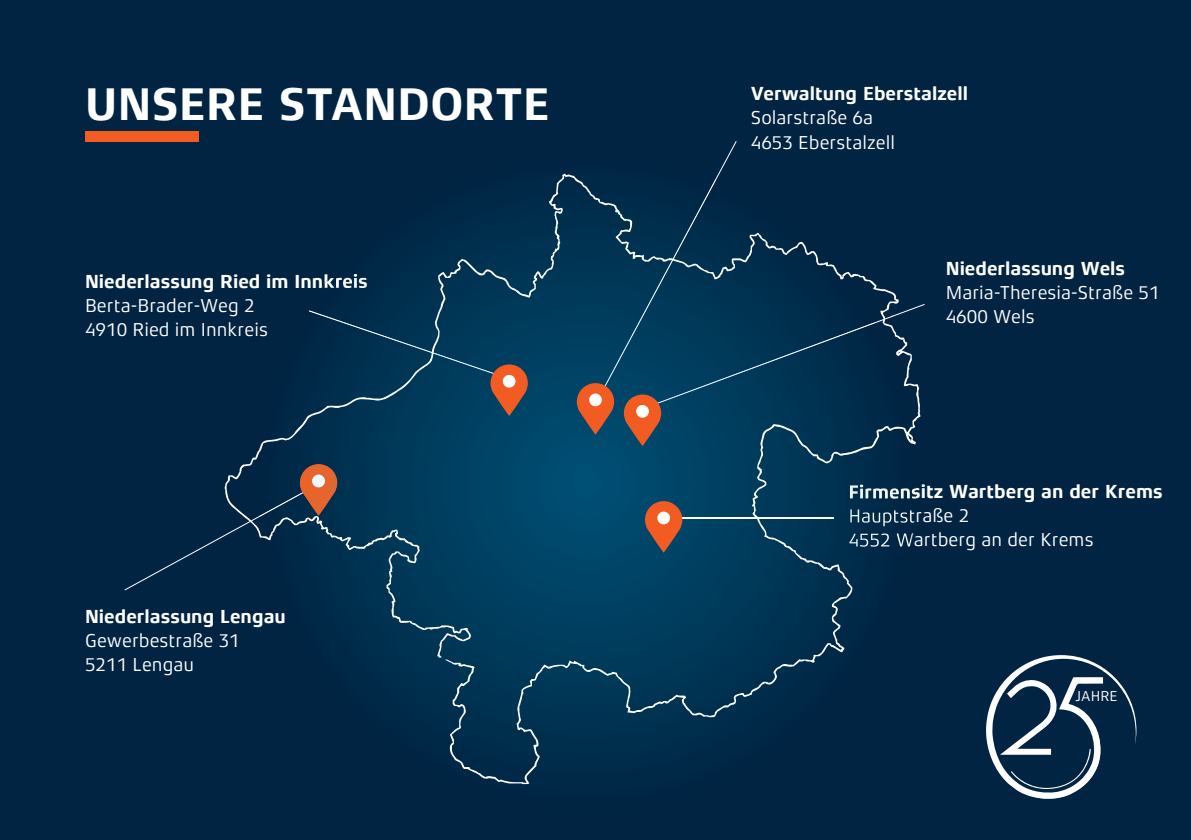
<style>
.page{position:relative;width:1191px;height:840px;background:#fff}
.page>*{position:absolute;margin:0;border:0;box-sizing:border-box;transform-origin:0 0}
.t1{font:700 46px "Xenois Sans";letter-spacing:.01em;color:#fff}
.t2{font:19px/24px "Xenois Sans";color:#fff}
.t3{font:700 19px "Xenois Sans";color:#fff}
.t4{font:14.6px "Xenois Sans";color:#fff}
</style>
<div class="page">
<div style="left:0;top:0;width:1191px;height:839px;background:#002442"></div>
<div style="left:85px;top:131px;width:113px;height:10px;background:#f25b21"></div>
<svg style="left:124px;top:535px;width:100px;height:55px"></svg>
<svg style="left:224px;top:173px;width:650px;height:611px"></svg>
<svg style="left:309px;top:310px;width:219px;height:106px"></svg>
<div style="left:503px;top:374px;width:12px;height:13px;background:#fff;border-radius:50%"></div>
<svg style="left:577px;top:141px;width:347px;height:305px"></svg>
<div style="left:636px;top:405px;width:13px;height:12px;background:#fff;border-radius:50%"></div>
<hr style="left:663px;top:516px;width:170px;height:1px;background:#fff">
<svg style="left:645px;top:501px;width:37px;height:51px;background:#9c533a"></svg>
<div style="left:657px;top:511px;width:13px;height:13px;background:#fff;border-radius:50%"></div>
<svg style="left:986px;top:655px;width:150px;height:143px"></svg>
<h1 class="t1" style="left:85px;top:78px;width:466px">UNSERE STANDORTE</h1>
<p class="t3" style="left:85px;top:270px;width:284px">Niederlassung Ried im Innkreis</p>
<p class="t2" style="left:85px;top:293px;width:184px">Berta-Brader-Weg 2<br>4910 Ried im Innkreis</p>
<p class="t3" style="left:85px;top:605px;width:202px">Niederlassung Lengau</p>
<p class="t2" style="left:85px;top:628px;width:156px">Gewerbestraße 31<br>5211 Lengau</p>
<p class="t3" style="left:751px;top:83px;width:219px">Verwaltung Eberstalzell</p>
<p class="t2" style="left:751px;top:106px;width:146px">Solarstraße 6a<br>4653 Eberstalzell</p>
<p class="t3" style="left:945px;top:257px;width:181px">Niederlassung Wels</p>
<p class="t2" style="left:945px;top:280px;width:215px">Maria-Theresia-Straße 51<br>4600 Wels</p>
<p class="t3" style="left:848px;top:481px;width:316px">Firmensitz Wartberg an der Krems</p>
<p class="t2" style="left:848px;top:503px;width:247px">Hauptstraße 2<br>4552 Wartberg an der Krems</p>
<p class="t4" style="left:1075px;top:687px;width:44px">JAHRE</p>
</div>
